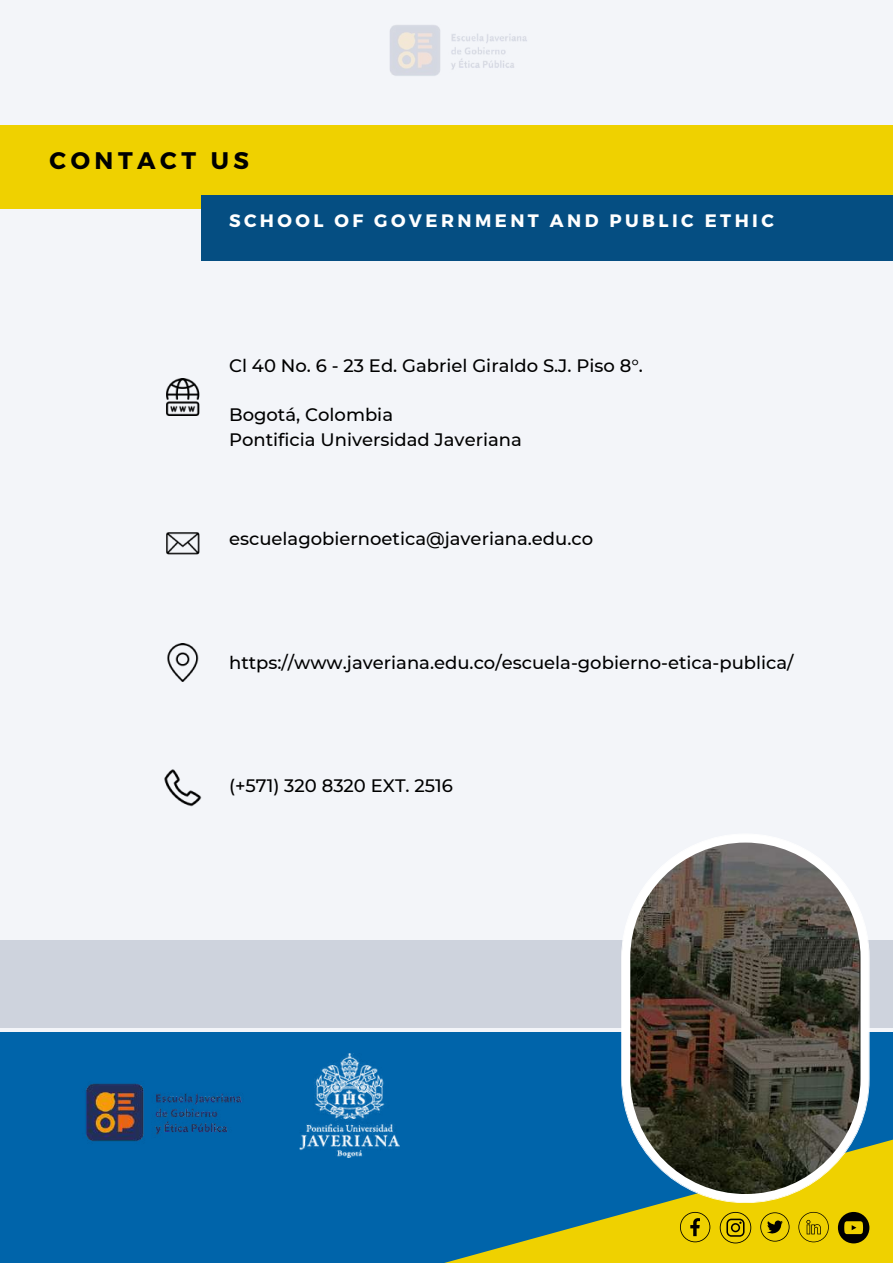
<style>
.page{position:relative;width:893px;height:1264px;background:#fff}
.page>*{position:absolute;margin:0;border:0;box-sizing:border-box;transform-origin:0 0}
.t1{font:700 24px "Montserrat";letter-spacing:.19em;color:#000}
.t2{font:500 18px/24.8px "Montserrat";color:#000}
.t3{font:700 18px "Montserrat";letter-spacing:.19em;color:#fff}
</style>
<div class="page">
<div style="left:0;top:0;width:892px;height:1262px;background:#f3f5f9"></div>
<div style="left:0;top:125px;width:892px;height:84px;background:#efd100"></div>
<div style="left:0;top:1032px;width:892px;height:230px;background:#0064aa"></div>
<div style="left:0;top:940px;width:892px;height:87px;background:#ced3dd"></div>
<svg style="left:448px;top:1140px;width:444px;height:122px"></svg>
<svg style="left:621px;top:835px;width:248px;height:368px;background:#666558"></svg>
<div style="left:201px;top:195px;width:691px;height:65px;background:#054e82"></div>
<img style="left:300px;top:1053px;width:100px;height:104px">
<svg style="left:680px;top:1211px;width:30px;height:31px"></svg>
<svg style="left:719px;top:1211px;width:32px;height:32px"></svg>
<svg style="left:760px;top:1212px;width:29px;height:29px"></svg>
<svg style="left:798px;top:1211px;width:30px;height:31px"></svg>
<svg style="left:837px;top:1211px;width:32px;height:32px"></svg>
<img style="left:167px;top:644px;width:32px;height:37px">
<img style="left:164px;top:769px;width:37px;height:37px">
<img style="left:166px;top:378px;width:34px;height:37px">
<img style="left:166px;top:532px;width:34px;height:23px">
<img style="left:86px;top:1083px;width:156px;height:59px">
<img style="left:390px;top:25px;width:137px;height:51px">
<h1 class="t1" style="left:50px;top:144px;width:201px">CONTACT US</h1>
<p class="t3" style="left:229px;top:209px;width:546px">SCHOOL OF GOVERNMENT AND PUBLIC ETHIC</p>
<p class="t2" style="left:229px;top:353px;width:415px">Cl 40 No. 6 - 23 Ed. Gabriel Giraldo S.J. Piso 8°.</p>
<p class="t2" style="left:229px;top:402px;width:294px">Bogotá, Colombia<br>Pontificia Universidad Javeriana</p>
<p class="t2" style="left:229px;top:526px;width:365px">escuelagobiernoetica@javeriana.edu.co</p>
<p class="t2" style="left:229px;top:649px;width:566px">https://www.javeriana.edu.co/escuela-gobierno-etica-publica/</p>
<p class="t2" style="left:229px;top:773px;width:225px">(+571) 320 8320 EXT. 2516</p>
</div>
